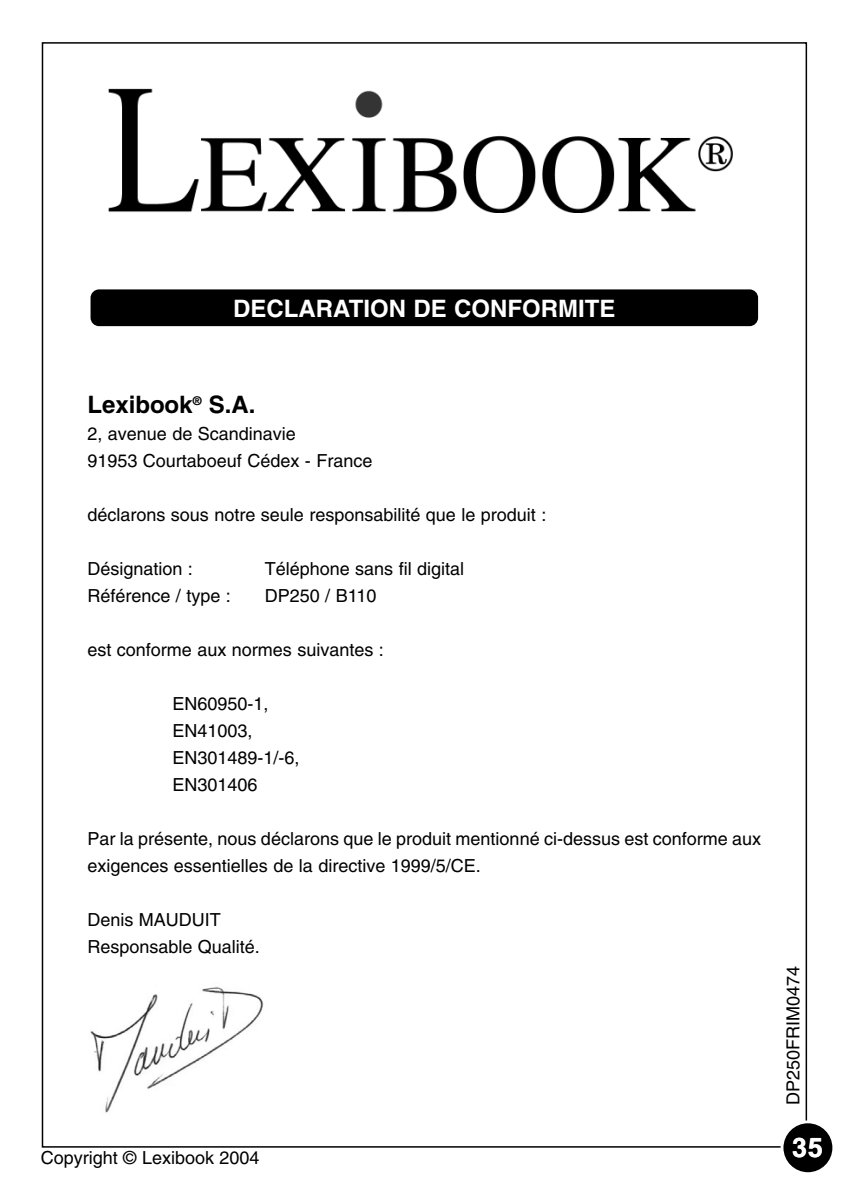
<style>
.page{position:relative;width:849px;height:1188px;background:#fff}
.page>*{position:absolute;margin:0;border:0;box-sizing:border-box;transform-origin:0 0}
.t1{font:700 27px "Arial";color:#fff}
.t2{font:700 24px "Helvetica";color:#fff}
.t3{font:700 24px "Helvetica";color:#000}
.t4{font:18px/27px "Helvetica";color:#000}
</style>
<div class="page">
<svg style="left:781px;top:1121px;width:54px;height:53px"></svg>
<div style="left:783px;top:1123px;width:49px;height:49px;background:#000;border-radius:50%"></div>
<div style="left:91px;top:289px;width:667px;height:37px;background:#000;border-radius:9px"></div>
<img style="left:108px;top:88px;width:624px;height:125px">
<img style="left:90px;top:987px;width:174px;height:126px">
<h2 class="t2" style="left:233px;top:300px;width:384px">DECLARATION DE CONFORMITE</h2>
<h2 class="t3" style="left:87px;top:396px;width:170px">Lexibook<sup>®</sup> S.A.</h2>
<p class="t4" style="left:87px;top:422px;width:287px">2, avenue de Scandinavie<br>91953 Courtaboeuf Cédex - France</p>
<p class="t4" style="left:87px;top:503px;width:461px">déclarons sous notre seule responsabilité que le produit :</p>
<p class="t4" style="left:87px;top:557px;width:107px">Désignation :</p>
<p class="t4" style="left:265px;top:557px;width:201px">Téléphone sans fil digital</p>
<p class="t4" style="left:87px;top:584px;width:145px">Référence / type :</p>
<p class="t4" style="left:265px;top:584px;width:113px">DP250 / B110</p>
<p class="t4" style="left:87px;top:638px;width:298px">est conforme aux normes suivantes :</p>
<p class="t4" style="left:172px;top:692px;width:129px">EN60950-1,<br>EN41003,<br>EN301489-1/-6,<br>EN301406</p>
<p class="t4" style="left:87px;top:827px;width:675px">Par la présente, nous déclarons que le produit mentionné ci-dessus est conforme aux exigences essentielles de la directive 1999/5/CE.</p>
<p class="t4" style="left:87px;top:908px;width:174px">Denis MAUDUIT<br>Responsable Qualité.</p>
<p class="t4" style="left:41px;top:1146px;width:220px">Copyright © Lexibook 2004</p>
<p class="t4" style="left:781px;top:1105px;width:141px;rotate:-90deg">DP250FRIM0474</p>
<h1 class="t1" style="left:792px;top:1138px;width:32px">35</h1>
</div>
